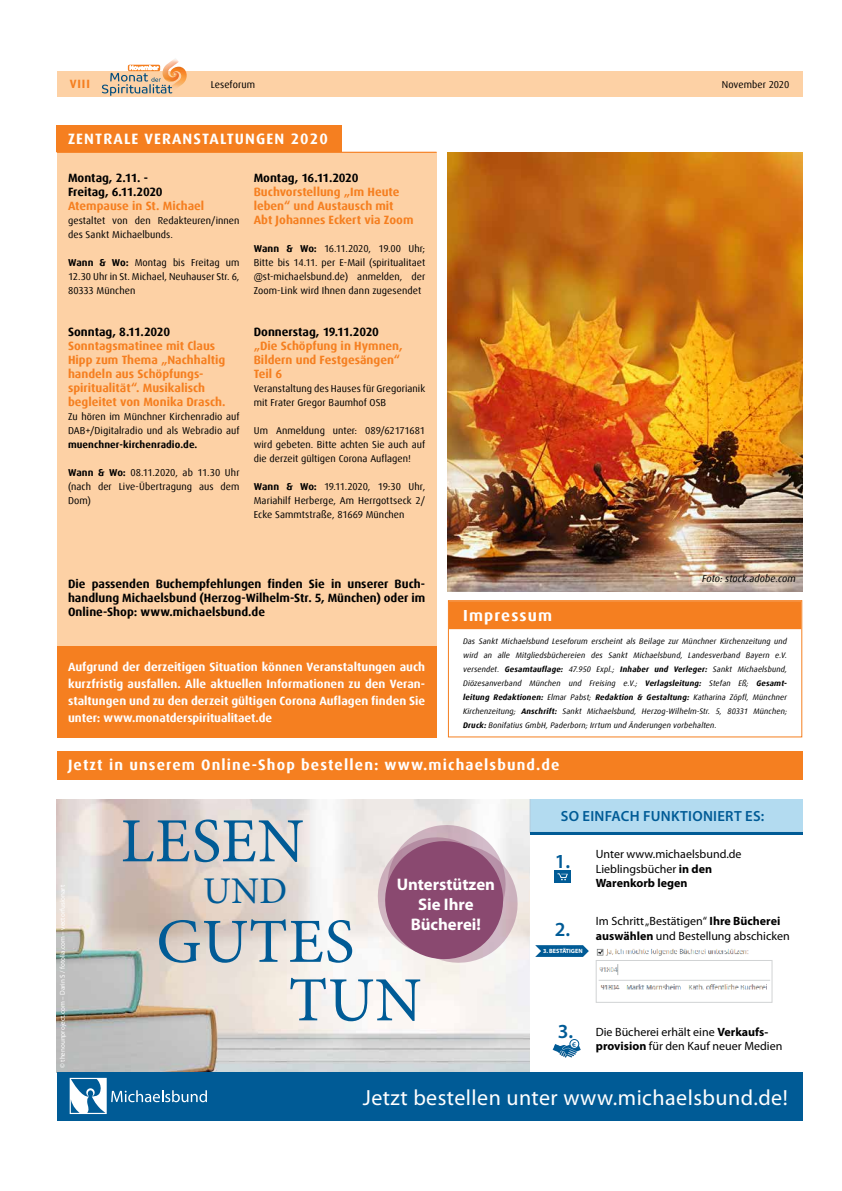
<style>
.page{position:relative;width:842px;height:1191px;background:#fff}
.page>*{position:absolute;margin:0;border:0;box-sizing:border-box;transform-origin:0 0}
.t1{font:62.9px/100.5px "Minion Pro";letter-spacing:.01em;color:#005b96}
.t2{font:37.7px "Minion Pro";color:#005b96}
.t3{font:22px "Myriad Pro";letter-spacing:.02em;color:#fff}
.t4{font:600 20px "Myriad Pro";color:#005b96}
.t5{font:700 16.8px/20.1px "Myriad Pro";color:#fff;text-align:center}
.t6{font:700 16px "Dax Offc Pro";letter-spacing:.075em;color:#fff}
.t7{font:700 15px "Dax Offc Pro";letter-spacing:.075em;color:#fff}
.t8{font:600 14.7px "Myriad Pro";letter-spacing:.02em;color:#005b96}
.t9{font:700 12px/14px "Dax Offc Pro";color:#f57f20}
.t10{font:700 12px/14px "Dax Offc Pro";color:#000}
.t11{font:700 12px/17px "Dax Offc Pro";letter-spacing:-.005em;color:#fff;text-align:justify}
.t12{font:12px/14.4px "Myriad Pro";color:#000}
.t13{font:10px/14px "Dax Offc Pro";letter-spacing:.005em;color:#000;text-align:justify}
.t14{font:700 10px "Dax Offc Pro";letter-spacing:.01em;color:#000}
.t15{font:italic 10px "Dax Offc Pro";letter-spacing:.005em;color:#000}
.t16{font:italic 8px/14px "Dax Offc Pro";letter-spacing:.015em;color:#000;text-align:justify}
.t17{font:600 7.3px "Myriad Pro";color:#005b96}
.t18{font:7px "Myriad Pro";color:#fff}
.t19{font:700 6.1px "Myriad Pro";color:#fff}
.s1{font-weight:700}
.s2{font-size:10.1px}
</style>
<div class="page">
<div style="left:57px;top:751px;width:745px;height:28px;background:#f57f20"></div>
<img style="left:57px;top:799px;width:473px;height:272px">
<svg style="left:374px;top:821px;width:148px;height:146px;background:#b68fa4"></svg>
<img style="left:552px;top:1042px;width:29px;height:16px">
<div style="left:570px;top:1039px;width:9px;height:9px;background:#fff;border-radius:50%"></div>
<div style="left:570px;top:1039px;width:9px;height:9px;border:1px solid #005b96;border-radius:50%"></div>
<div style="left:555px;top:870px;width:16px;height:13px;background:#005b96"></div>
<svg style="left:557px;top:873px;width:11px;height:7px"></svg>
<svg style="left:535px;top:945px;width:54px;height:12px"></svg>
<img style="left:596px;top:948px;width:153px;height:8px">
<div style="left:596px;top:960px;width:176px;height:42px;border:1px solid #d1d3d4"></div>
<hr style="left:599px;top:980px;width:171px;height:1px;background:#d1d3d4">
<img style="left:599px;top:964px;width:20px;height:11px">
<img style="left:600px;top:984px;width:167px;height:6px">
<div style="left:530px;top:799px;width:272px;height:33px;background:#b3dbf0"></div>
<hr style="left:530px;top:832px;width:272px;height:2px;background:#005b96">
<div style="left:57px;top:1071px;width:745px;height:49px;background:#005b96"></div>
<svg style="left:70px;top:1077px;width:137px;height:37px"></svg>
<div style="left:57px;top:152px;width:380px;height:585px;background:#fdd1a5"></div>
<div style="left:57px;top:125px;width:285px;height:27px;background:#f57f20"></div>
<div style="left:57px;top:646px;width:380px;height:92px;background:#f57f20"></div>
<hr style="left:57px;top:152px;width:380px;height:1px;background:#f57f20">
<img style="left:448px;top:153px;width:354px;height:438px">
<div style="left:449px;top:601px;width:352px;height:28px;background:#f57f20"></div>
<div style="left:448px;top:600px;width:354px;height:137px;border:1px solid #f57f20"></div>
<div style="left:57px;top:71px;width:745px;height:25px;background:#fdd1a5"></div>
<img style="left:166px;top:58px;width:13px;height:7px">
<svg style="left:102px;top:65px;width:84px;height:31px"></svg>
<p class="t9" style="left:70px;top:77px;width:22px">VIII</p>
<p class="t13" style="left:211px;top:78px;width:46px">Leseforum</p>
<p class="t13" style="left:722px;top:78px;width:69px">November 2020</p>
<h3 class="t7" style="left:68px;top:129px;width:261px">ZENTRALE VERANSTALTUNGEN 2020</h3>
<p class="t10" style="left:68px;top:171px;width:96px">Montag, 2.11. -<br>Freitag, 6.11.2020</p>
<p class="t9" style="left:68px;top:199px;width:138px">Atempause in St. Michael</p>
<p class="t13" style="left:68px;top:213px;width:173px">gestaltet von den Redakteuren/innen des Sankt Michaelbunds.</p>
<p class="t13" style="left:68px;top:255px;width:173px"><span class="s1">Wann &amp; Wo:</span> Montag bis Freitag um 12.30 Uhr in St. Michael, Neuhauser Str. 6, 80333 München</p>
<p class="t10" style="left:68px;top:325px;width:104px">Sonntag, 8.11.2020</p>
<p class="t9" style="left:68px;top:339px;width:159px">Sonntagsmatinee mit Claus<br>Hipp zum Thema „Nachhaltig handeln aus Schöpfungs&shy;spiritualität“. Musikalisch begleitet von Monika Drasch.</p>
<p class="t13" style="left:68px;top:409px;width:173px">Zu hören im Münchner Kirchenradio auf<br>DAB+/Digitalradio und als Webradio auf</p>
<p class="t14" style="left:68px;top:438px;width:131px">muenchner-kirchenradio.de.</p>
<p class="t13" style="left:68px;top:465px;width:173px"><span class="s1">Wann &amp; Wo:</span> 08.11.2020, ab 11.30 Uhr (nach der Live-Übertragung aus dem Dom)</p>
<p class="t10" style="left:254px;top:171px;width:106px">Montag, 16.11.2020</p>
<p class="t9" style="left:254px;top:185px;width:161px">Buchvorstellung „Im Heute leben“ und Austausch mit<br>Abt Johannes Eckert via Zoom</p>
<p class="t13" style="left:254px;top:241px;width:173px"><span class="s1">Wann &amp; Wo:</span> 16.11.2020, 19.00 Uhr; Bitte bis 14.11. per E-Mail (spiritualitaet @st-michaelsbund.de) anmelden, der Zoom-Link wird Ihnen dann zugesendet</p>
<p class="t10" style="left:254px;top:325px;width:127px">Donnerstag, 19.11.2020</p>
<p class="t9" style="left:254px;top:339px;width:151px">„Die Schöpfung in Hymnen,<br>Bildern und Festgesängen“<br>Teil 6</p>
<p class="t13" style="left:254px;top:381px;width:173px">Veranstaltung des Hauses für Gregorianik mit Frater Gregor Baumhof OSB</p>
<p class="t13" style="left:254px;top:423px;width:173px">Um Anmeldung unter: 089/62171681 wird gebeten. Bitte achten Sie auch auf die derzeit gültigen Corona Auflagen!</p>
<p class="t13" style="left:254px;top:479px;width:173px"><span class="s1">Wann &amp; Wo:</span> 19.11.2020, 19:30 Uhr, Mariahilf Herberge, Am Herrgottseck 2/ Ecke Sammtstraße, 81669 München</p>
<p class="t10" style="left:68px;top:577px;width:359px;text-align:justify">Die passenden Buchempfehlungen finden Sie in unserer Buch&shy;handlung Michaelsbund (Herzog-Wilhelm-Str. 5, München) oder im Online-Shop: www.michaelsbund.de</p>
<p class="t11" style="left:68px;top:658px;width:359px">Aufgrund der derzeitigen Situation können Veranstaltungen auch kurzfristig ausfallen. Alle aktuellen Informationen zu den Veran&shy;staltungen und zu den derzeit gültigen Corona Auflagen finden Sie unter: www.monatderspiritualitaet.de</p>
<p class="t15" style="left:702px;top:572px;width:95px"><span class="s2">Foto:</span> stock.adobe.com</p>
<h3 class="t6" style="left:463px;top:605px;width:91px">Impressum</h3>
<p class="t16" style="left:463px;top:634px;width:326px">Das Sankt Michaelsbund Leseforum erscheint als Beilage zur Münchner Kirchenzeitung und wird an alle Mitgliedsbüchereien des Sankt Michaelsbund, Landesverband Bayern e.V. versendet. <span class="s1">Gesamtauflage:</span> 47.950 Expl.; <span class="s1">Inhaber und Verleger:</span> Sankt Michaelsbund, Diözesanverband München und Freising e.V.; <span class="s1">Verlagsleitung:</span> Stefan Eß; <span class="s1">Gesamt&shy;leitung Redaktionen:</span> Elmar Pabst; <span class="s1">Redaktion &amp; Gestaltung:</span> Katharina Zöpfl, Münchner Kirchenzeitung; <span class="s1">Anschrift:</span> Sankt Michaelsbund, Herzog-Wilhelm-Str. 5, 80331 München; <span class="s1">Druck:</span> Bonifatius GmbH, Paderborn; Irrtum und Änderungen vorbehalten.</p>
<h3 class="t7" style="left:68px;top:755px;width:493px">Jetzt in unserem Online-Shop bestellen: www.michaelsbund.de</h3>
<p class="t18" style="left:58px;top:1068px;width:185px;rotate:-90deg">© thenounproject.com – Darin S / fotolia.com – vectorfusionart</p>
<h1 class="t1" style="left:156px;top:791px;width:200px;text-indent:-36px">LESEN<br>GUTES</h1>
<h2 class="t2" style="left:203px;top:865px;width:86px">UND</h2>
<h3 class="t5" style="left:397px;top:874px;width:100px">Unterstützen<br>Sie Ihre<br>Bücherei!</h3>
<h1 class="t1" style="left:289px;top:950px;width:135px">TUN</h1>
<h3 class="t8" style="left:561px;top:807px;width:205px">SO EINFACH FUNKTIONIERT ES:</h3>
<h3 class="t4" style="left:555px;top:848px;width:17px">1.</h3>
<p class="t12" style="left:596px;top:846px;width:147px">Unter www.michaelsbund.de<br>Lieblingsbücher <span class="s1">in den<br>Warenkorb legen</span></p>
<p class="t12" style="left:596px;top:914px;width:186px">Im Schritt „Bestätigen“ <span class="s1">Ihre Bücherei</span></p>
<p class="t12" style="left:555px;top:928px;width:237px"><sup>2.</sup> <span class="s1">auswählen</span> und Bestellung abschicken</p>
<p class="t19" style="left:543px;top:947px;width:41px">3. BESTÄTIGEN</p>
<h3 class="t4" style="left:558px;top:1018px;width:17px">3.</h3>
<p class="t17" style="left:572px;top:1040px;width:5px">€</p>
<p class="t12" style="left:596px;top:1024px;width:188px">Die Bücherei erhält eine <span class="s1">Verkaufs&shy;provision</span> für den Kauf neuer Medien</p>
<h3 class="t3" style="left:363px;top:1084px;width:426px">Jetzt bestellen unter www.michaelsbund.de!</h3>
</div>
